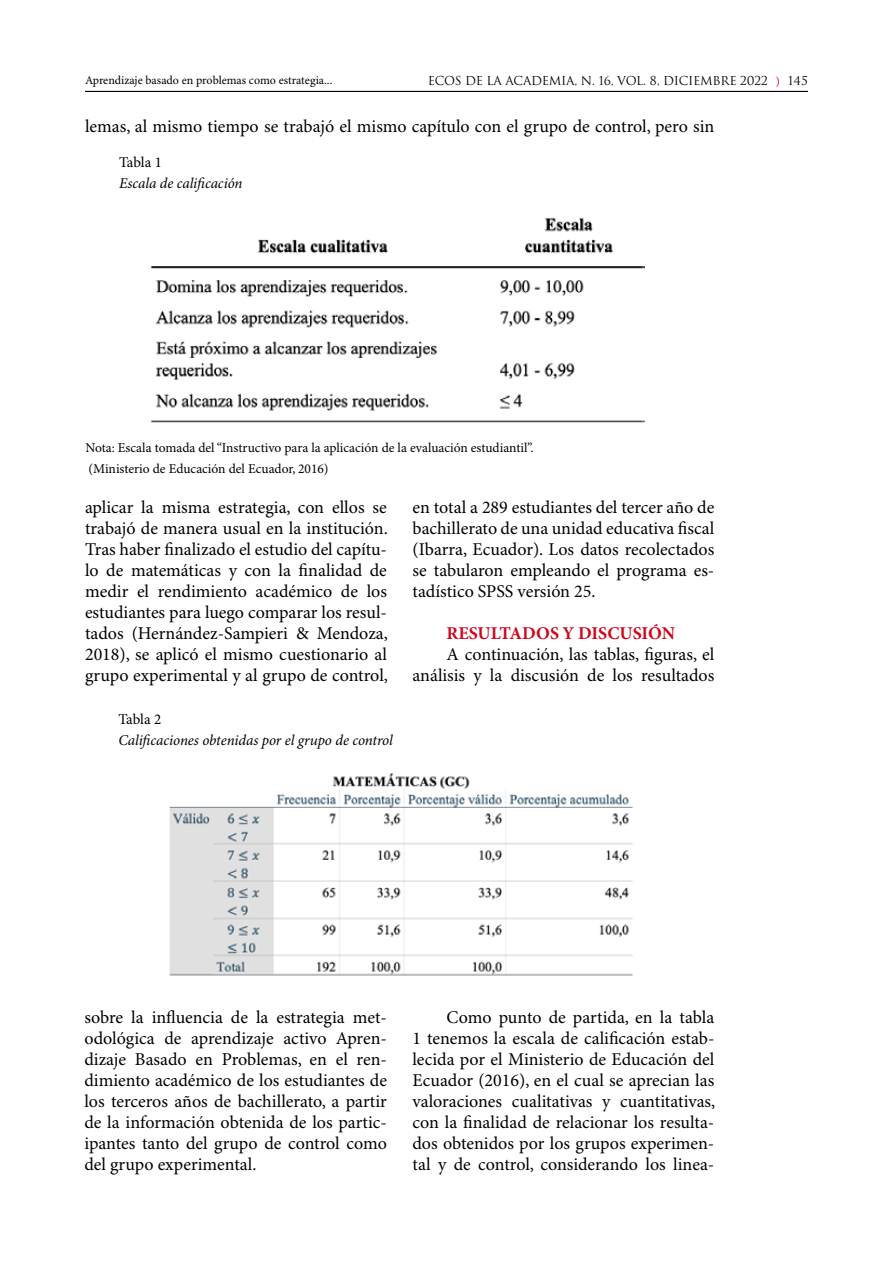
<style>
.page{position:relative;width:893px;height:1263px;background:#fff}
.page>*{position:absolute;margin:0;border:0;box-sizing:border-box;transform-origin:0 0}
.t1{font:18px/21px "Minion Pro";color:#000;text-align:justify}
.t2{font:700 18px "Minion Pro";color:#cd071e}
.t3{font:italic 15px "Minion Pro";letter-spacing:-.005em;color:#000}
.t4{font:15px "Minion Pro";letter-spacing:-.05em;color:#000}
.t5{font:13.5px/21px "Minion Pro";color:#000}
.t6{font:12px "Trajan";letter-spacing:-.02em;color:#000}
.t7{font:12px "Minion Pro";color:#000}
.s1{font-family:"Minion Pro";color:#cd071e}
</style>
<div class="page">
<hr style="left:85px;top:91px;width:723px;height:1px;background:#000">
<img style="left:151px;top:217px;width:494px;height:206px">
<img style="left:169px;top:773px;width:464px;height:203px">
<p class="t6" style="left:428px;top:73px;width:382px">ECOS DE LA ACADEMIA, N. 16, VOL. 8, DICIEMBRE 2022 <span class="s1">)</span> 145</p>
<p class="t1" style="left:85px;top:117px;width:631px">lemas, al mismo tiempo se trabajó el mismo capítulo con el grupo de control, pero sin</p>
<p class="t7" style="left:85px;top:73px;width:249px">Aprendizaje basado en problemas como estrategia...</p>
<p class="t4" style="left:119px;top:153px;width:44px">Tabla 1</p>
<p class="t3" style="left:119px;top:174px;width:125px">Escala de calificación</p>
<p class="t5" style="left:85px;top:438px;width:450px">Nota: Escala tomada del “Instructivo para la aplicación de la evaluación estudiantil”. (Ministerio de Educación del Ecuador, 2016)</p>
<p class="t1" style="left:85px;top:497px;width:304px">aplicar la misma estrategia, con ellos se trabajó de manera usual en la institución.<br>Tras haber finalizado el estudio del capítu&shy;lo de matemáticas y con la finalidad de medir el rendimiento académico de los estudiantes para luego comparar los resul&shy;tados (Hernández-Sampieri &amp; Mendoza, 2018), se aplicó el mismo cuestionario al grupo experimental y al grupo de control,</p>
<p class="t4" style="left:118px;top:710px;width:44px">Tabla 2</p>
<p class="t3" style="left:118px;top:731px;width:276px">Calificaciones obtenidas por el grupo de control</p>
<p class="t1" style="left:412px;top:497px;width:303px">en total a 289 estudiantes del tercer año de bachillerato de una unidad educativa fiscal (Ibarra, Ecuador). Los datos recolectados se tabularon empleando el programa es&shy;tadístico SPSS versión 25.</p>
<p class="t2" style="left:446px;top:622px;width:230px">RESULTADOS Y DISCUSIÓN</p>
<p class="t1" style="left:412px;top:644px;width:303px;text-align:right">A continuación, las tablas, figuras, el análisis y la discusión de los resultados</p>
<p class="t1" style="left:84px;top:1007px;width:304px">sobre la influencia de la estrategia met&shy;odológica de aprendizaje activo Apren&shy;dizaje Basado en Problemas, en el ren&shy;dimiento académico de los estudiantes de los terceros años de bachillerato, a partir de la información obtenida de los partic&shy;ipantes tanto del grupo de control como del grupo experimental.</p>
<p class="t1" style="left:412px;top:1007px;width:304px;text-indent:34px">Como punto de partida, en la tabla 1 tenemos la escala de calificación estab&shy;lecida por el Ministerio de Educación del Ecuador (2016), en el cual se aprecian las valoraciones cualitativas y cuantitativas, con la finalidad de relacionar los resulta&shy;dos obtenidos por los grupos experimen&shy;tal y de control, considerando los linea-</p>
</div>
